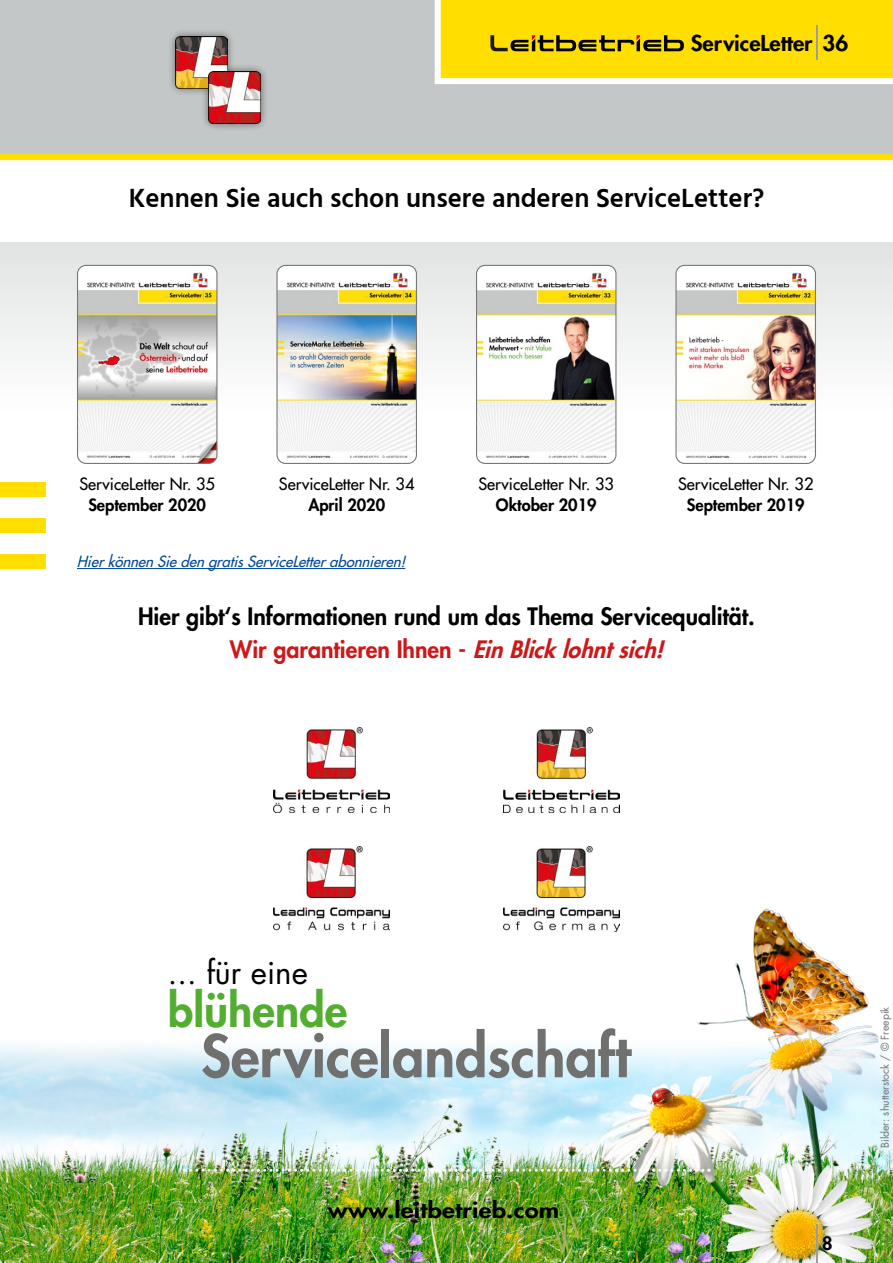
<style>
.page{position:relative;width:893px;height:1263px;background:#fff}
.page>*{position:absolute;margin:0;border:0;box-sizing:border-box;transform-origin:0 0}
.t1{font:800 57px "Futura Std";color:#70706e}
.t2{font:800 45px "Futura Std";color:#52ad30}
.t3{font:31.5px "Futura Std";color:#000}
.t4{font:600 27px "Hind";color:#000}
.t5{font:800 23.4px/33px "Futura Std";color:#000;text-align:center}
.t6{font:800 21.3px "Futura Std";letter-spacing:.01em;color:#000;scale:1.19 1}
.t7{font:800 21.3px "Futura Std";letter-spacing:.01em;color:#000;scale:1.05 1}
.t8{font:800 18px "Futura Std";color:#000;scale:1.05 1}
.t9{font:500 16.5px "Futura Std";color:#000}
.t10{font:800 16.5px "Futura Std";color:#000}
.t11{font:italic 500 15px "Futura Std";color:#00489a}
.t12{font:10.5px "Futura Std";color:#70706e}
.s1{color:#cd1719}
.s2{font-style:italic;color:#cd1719}
</style>
<div class="page">
<img style="left:306px;top:846px;width:57px;height:15px">
<img style="left:536px;top:846px;width:57px;height:15px">
<img style="left:273px;top:727px;width:117px;height:85px">
<img style="left:503px;top:727px;width:117px;height:85px">
<img style="left:0;top:861px;width:893px;height:402px">
<div style="left:0;top:0;width:893px;height:154px;background:#c4c7c7"></div>
<div style="left:0;top:154px;width:893px;height:6px;background:#ffde00"></div>
<div style="left:0;top:518px;width:46px;height:15px;background:#ffde00"></div>
<div style="left:0;top:482px;width:46px;height:15px;background:#ffde00"></div>
<div style="left:0;top:555px;width:46px;height:14px;background:#ffde00"></div>
<svg style="left:434px;top:0;width:459px;height:84px;background:#f6d914"></svg>
<hr style="left:816px;top:25px;width:2px;height:35px;background:#9c9e9e">
<img style="left:185px;top:1169px;width:524px;height:3px">
<hr style="left:816px;top:1224px;width:2px;height:39px;background:#9c9e9e">
<div style="left:167px;top:28px;width:102px;height:104px;background:#000;opacity:.5"></div>
<img style="left:175px;top:37px;width:52px;height:52px">
<img style="left:208px;top:71px;width:53px;height:53px">
<div style="left:0;top:242px;width:893px;height:171px;background:linear-gradient(to bottom,#e1e2e2,#fefefe)"></div>
<img style="left:476px;top:266px;width:140px;height:197px">
<div style="left:476px;top:265px;width:140px;height:199px;border:1px solid #787878;border-radius:9px"></div>
<img style="left:78px;top:266px;width:139px;height:197px">
<div style="left:77px;top:265px;width:140px;height:199px;border:1px solid #787878;border-radius:9px"></div>
<img style="left:676px;top:266px;width:139px;height:197px">
<div style="left:675px;top:265px;width:141px;height:199px;border:1px solid #787878;border-radius:9px"></div>
<hr style="left:77px;top:568px;width:328px;height:1px;background:#00489a">
<img style="left:277px;top:266px;width:139px;height:197px">
<div style="left:276px;top:265px;width:141px;height:199px;border:1px solid #787878;border-radius:9px"></div>
<p class="t7" style="left:691px;top:30px;width:152px">ServiceLetter 36</p>
<p class="t4" style="left:129px;top:182px;width:637px">Kennen Sie auch schon unsere anderen ServiceLetter?</p>
<p class="t9" style="left:79px;top:474px;width:137px">ServiceLetter Nr. 35</p>
<p class="t10" style="left:88px;top:495px;width:119px">September 2020</p>
<p class="t9" style="left:279px;top:474px;width:137px">ServiceLetter Nr. 34</p>
<p class="t10" style="left:308px;top:495px;width:78px">April 2020</p>
<p class="t11" style="left:77px;top:552px;width:334px">HierkönnenSiedengratisServiceLetterabonnieren!</p>
<p class="t9" style="left:478px;top:474px;width:137px">ServiceLetter Nr. 33</p>
<p class="t10" style="left:496px;top:495px;width:102px">Oktober 2019</p>
<p class="t9" style="left:678px;top:474px;width:137px">ServiceLetter Nr. 32</p>
<p class="t10" style="left:687px;top:495px;width:119px">September 2019</p>
<p class="t5" style="left:138px;top:599px;width:618px">Hier gibt‘s Informationen rund um das Thema Servicequalität.<br><span class="s1">Wir garantieren Ihnen -</span> <span class="s2">EinBlicklohntsich!</span></p>
<h3 class="t3" style="left:168px;top:952px;width:141px">... für eine</h3>
<h2 class="t2" style="left:168px;top:981px;width:181px">blühende</h2>
<h1 class="t1" style="left:201px;top:1020px;width:431px">Servicelandschaft</h1>
<p class="t6" style="left:328px;top:1197px;width:196px">www.leitbetrieb.com</p>
<p class="t8" style="left:822px;top:1232px;width:12px">8</p>
<p class="t12" style="left:878px;top:1148px;width:143px;rotate:-90deg">Bilder: shutterstock / © Freepik</p>
</div>
